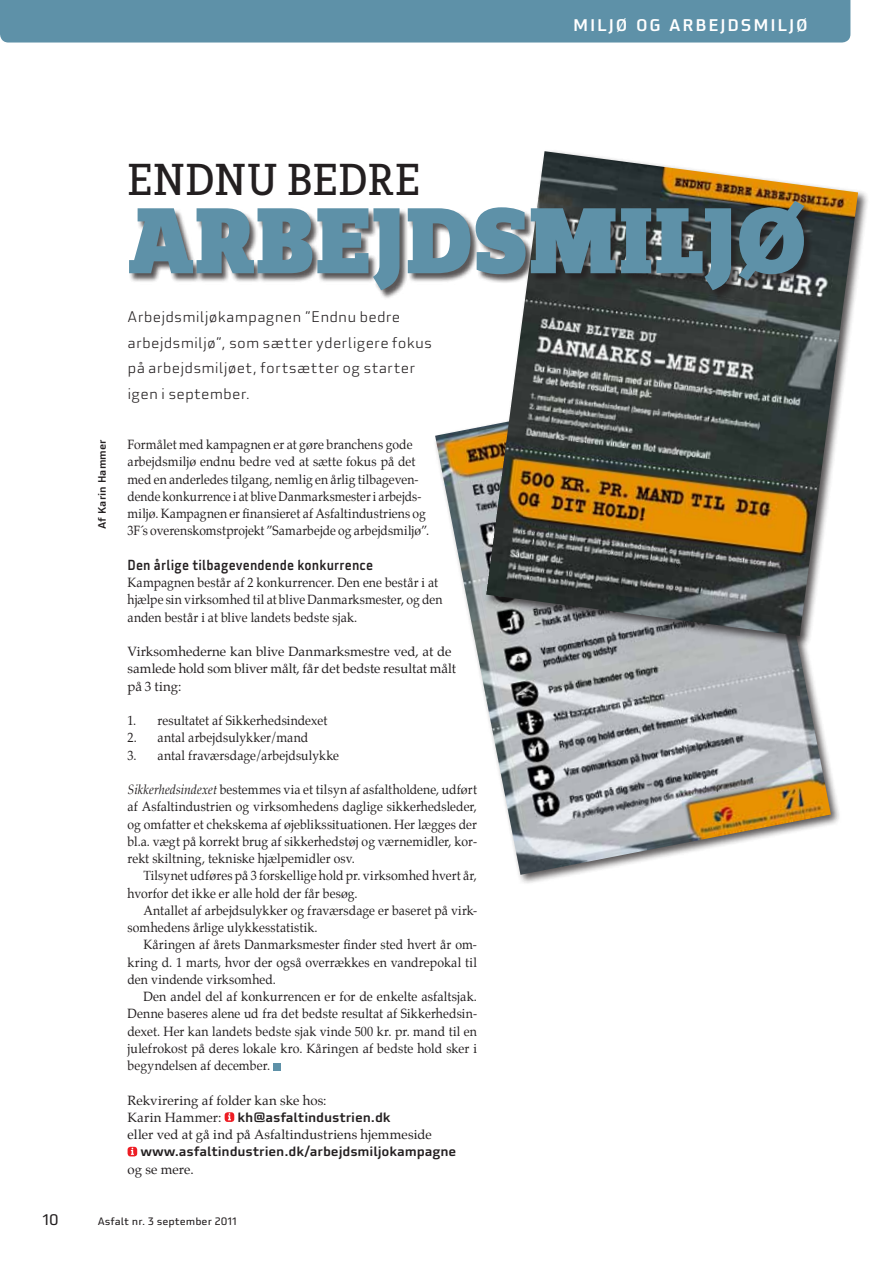
<style>
.page{position:relative;width:893px;height:1263px;background:#fff}
.page>*{position:absolute;margin:0;border:0;box-sizing:border-box;transform-origin:0 0}
.t1{font:900 97.35px "Zine Slab Dis OT";letter-spacing:.015em;color:#5e91a8}
.t2{font:46.8px "Zine Slab Dis OT";letter-spacing:.02em;color:#231f20}
.t3{font:500 16.5px "Utility Pro";letter-spacing:.11em;color:#fff}
.t4{font:300 15px/25.5px "Utility Pro";letter-spacing:.01em;color:#231f20}
.t5{font:15px "Utility Pro";color:#231f20}
.t6{font:500 14.25px "Utility Pro";letter-spacing:.01em;color:#231f20;scale:.84 1}
.t7{font:13.2px/17.2px "Palatino";letter-spacing:.005em;color:#231f20;scale:.93 1}
.t8{font:13.2px/17.2px "Palatino";letter-spacing:.005em;color:#231f20;text-align:justify;scale:.94 1}
.t9{font:13.2px/17.2px "Palatino";letter-spacing:.005em;color:#231f20}
.t10{font:500 13.2px "Utility Pro";letter-spacing:-.01em;color:#231f20}
.t11{font:10.5px "Utility Pro";color:#231f20}
.t12{font:500 10.5px "Utility Pro";color:#231f20}
.s1{font-style:italic}
.s2{font-family:"Palatino";font-weight:400}
</style>
<div class="page">
<div style="left:433px;top:374px;width:409px;height:512px;background:#231f20;opacity:.75"></div>
<img style="left:435px;top:375px;width:396px;height:500px">
<div style="left:484px;top:149px;width:385px;height:498px;background:#231f20;opacity:.75"></div>
<img style="left:486px;top:151px;width:372px;height:485px">
<div style="left:0;top:0;width:850px;height:43px;background:#5e91a8"></div>
<div style="left:129px;top:201px;width:684px;height:99px;background:#231f20;opacity:.75"></div>
<div style="left:273px;top:1063px;width:7px;height:7px;background:#5e91a8"></div>
<div style="left:225px;top:1112px;width:9px;height:10px;background:#ed1d24;border-radius:3px"></div>
<svg style="left:228px;top:1113px;width:3px;height:7px"></svg>
<div style="left:128px;top:1147px;width:9px;height:9px;background:#ed1d24;border-radius:3px"></div>
<svg style="left:131px;top:1148px;width:3px;height:7px"></svg>
<h2 class="t2" style="left:128px;top:156px;width:291px">ENDNU BEDRE</h2>
<p class="t3" style="left:573px;top:15px;width:12px">Miljø</p>
<p class="t3" style="left:636px;top:15px;width:144px">og arbejdsmiljø</p>
<h1 class="t1" style="left:128px;top:187px;width:680px">ARBEJDSMILJØ</h1>
<p class="t4" style="left:128px;top:304px;width:306px">Arbejdsmiljøkampagnen ”Endnu bedre arbejdsmiljø”, som sætter yderligere fokus på arbejdsmiljøet, fortsætter og starter igen i september.</p>
<p class="t12" style="left:95px;top:529px;width:91px;rotate:-90deg">Af Karin Hammer</p>
<p class="t7" style="left:128px;top:436px;width:326px">Formålet med kampagnen er at gøre branchens gode arbejdsmiljø endnu bedre ved at sætte fokus på det med en anderledes tilgang, nemlig en årlig tilbageven&shy;dende konkurrence i at blive Danmarksmester i arbejds&shy;miljø. Kampagnen er finansieret af Asfaltindustriens og 3F´s overenskomstprojekt ”Samarbejde og arbejdsmiljø”.</p>
<p class="t6" style="left:128px;top:556px;width:294px">Den årlige tilbagevendende konkurrence</p>
<p class="t7" style="left:128px;top:574px;width:340px">Kampagnen består af 2 konkurrencer. Den ene består i at hjælpe sin virksomhed til at blive Danmarksmester, og den anden består i at blive landets bedste sjak.</p>
<p class="t9" style="left:128px;top:643px;width:330px">Virksomhederne kan blive Danmarksmestre ved, at de samlede hold som bliver målt, får det bedste resultat målt på 3 ting:</p>
<p class="t7" style="left:128px;top:712px;width:216px">1. resultatet af Sikkerhedsindexet</p>
<p class="t7" style="left:128px;top:729px;width:196px">2. antal arbejdsulykker/mand</p>
<p class="t7" style="left:128px;top:746px;width:229px">3. antal fraværsdage/arbejdsulykke</p>
<p class="t7" style="left:128px;top:781px;width:377px;text-align:justify"><span class="s1">Sikkerhedsindexet</span> bestemmes via et tilsyn af asfaltholdene, udført af Asfaltindustrien og virksomhedens daglige sikkerhedsleder, og omfatter et chekskema af øjeblikssituationen. Her lægges der bl.a. vægt på korrekt brug af sikkerhedstøj og værnemidler, kor&shy;rekt skiltning, tekniske hjælpemidler osv.</p>
<p class="t7" style="left:128px;top:867px;width:377px;text-indent:16px">Tilsynet udføres på 3 forskellige hold pr. virksomhed hvert år, hvorfor det ikke er alle hold der får besøg.</p>
<p class="t7" style="left:128px;top:902px;width:377px;text-indent:16px">Antallet af arbejdsulykker og fraværsdage er baseret på virk&shy;somhedens årlige ulykkesstatistik.</p>
<p class="t7" style="left:128px;top:936px;width:377px;text-align:justify;text-indent:16px">Kåringen af årets Danmarksmester finder sted hvert år om&shy;kring d. 1 marts, hvor der også overrækkes en vandrepokal til den vindende virksomhed.</p>
<p class="t8" style="left:128px;top:988px;width:373px;text-indent:16px">Den andel del af konkurrencen er for de enkelte asfaltsjak.<br>Denne baseres alene ud fra det bedste resultat af Sikkerhedsin&shy;dexet. Her kan landets bedste sjak vinde 500 kr. pr. mand til en julefrokost på deres lokale kro. Kåringen af bedste hold sker i begyndelsen af december.</p>
<p class="t9" style="left:128px;top:1091px;width:201px">Rekvirering af folder kan ske hos:</p>
<p class="t10" style="left:128px;top:1109px;width:265px"><span class="s2">Karin Hammer:</span> kh@asfaltindustrien.dk</p>
<p class="t9" style="left:128px;top:1126px;width:306px">eller ved at gå ind på Asfaltindustriens hjemmeside</p>
<p class="t10" style="left:141px;top:1143px;width:317px">www.asfaltindustrien.dk/arbejdsmiljokampagne</p>
<p class="t9" style="left:128px;top:1160px;width:68px">og se mere.</p>
<p class="t5" style="left:43px;top:1211px;width:18px">10</p>
<p class="t11" style="left:98px;top:1215px;width:140px">Asfalt nr. 3 september 2011</p>
</div>
